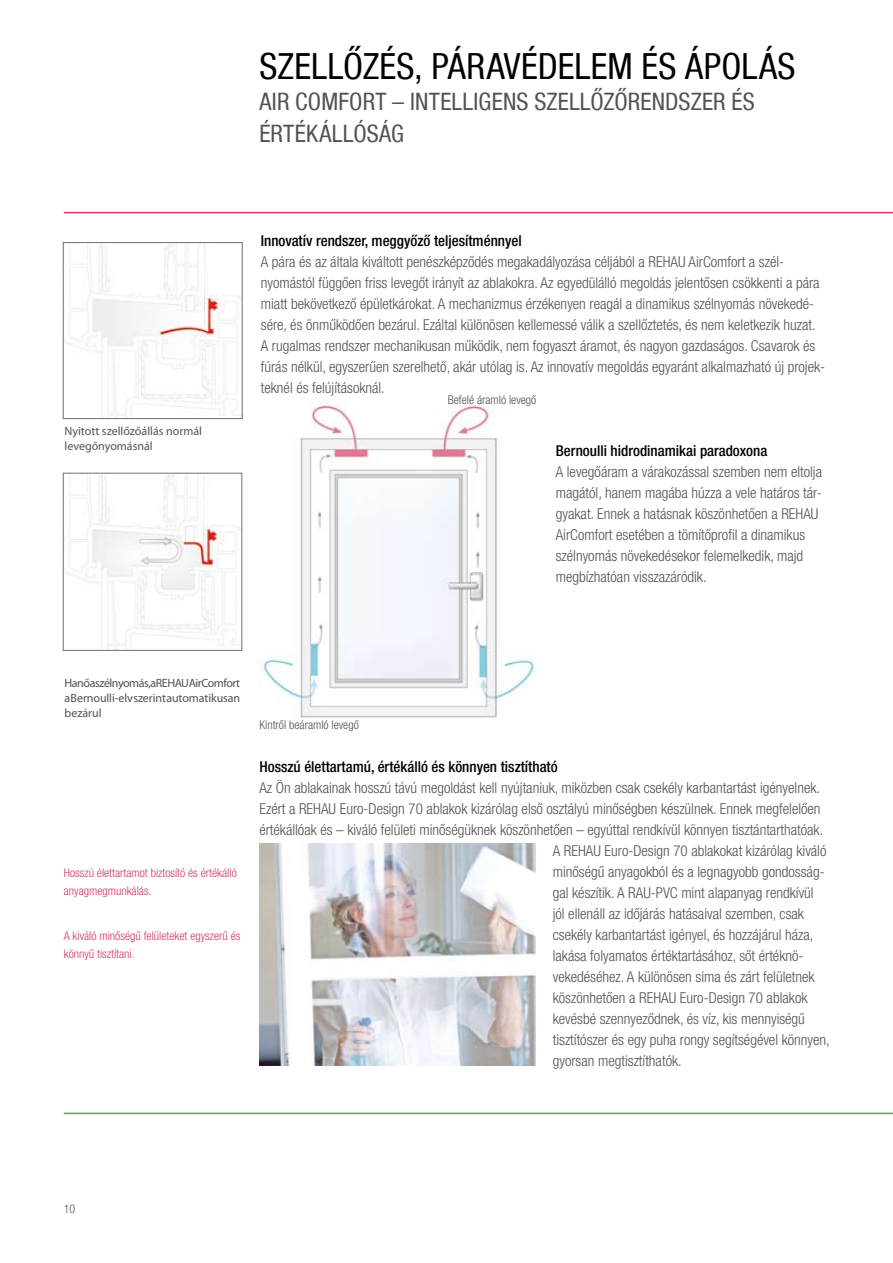
<style>
.page{position:relative;width:893px;height:1263px;background:#fff}
.page>*{position:absolute;margin:0;border:0;box-sizing:border-box;transform-origin:0 0}
.t1{font:condensed 36px "Helvetica Neue LT Com";letter-spacing:.005em;color:#000}
.t2{font:condensed 24px/31.5px "Helvetica Neue LT Com";letter-spacing:.01em;color:#525250}
.t3{font:300 condensed 15px/21px "Helvetica Neue LT Com";color:#525250}
.t4{font:500 condensed 15px "Helvetica Neue LT Com";color:#000}
.t5{font:12px/15px "Myriad Pro";letter-spacing:-.005em;color:#525250}
.t6{font:300 condensed 12px/18px "Helvetica Neue LT Com";color:#d2396d}
.t7{font:300 condensed 12px "Helvetica Neue LT Com";color:#525250}
</style>
<div class="page">
<hr style="left:64px;top:212px;width:829px;height:1px;background:#d2396d">
<hr style="left:64px;top:1113px;width:829px;height:1px;background:#759a5a">
<img style="left:69px;top:244px;width:171px;height:173px">
<div style="left:63px;top:242px;width:179px;height:177px;border:1px solid #6f706f"></div>
<img style="left:70px;top:475px;width:170px;height:173px">
<div style="left:63px;top:473px;width:179px;height:177px;border:1px solid #6f706f"></div>
<img style="left:259px;top:404px;width:277px;height:314px">
<img style="left:260px;top:843px;width:276px;height:222px">
<p class="t5" style="left:65px;top:424px;width:139px">Nyitott szellőzőállás normál levegőnyomásnál</p>
<h1 class="t1" style="left:259px;top:46px;width:538px">SZELLŐZÉS, PÁRAVÉDELEM ÉS ÁPOLÁS</h1>
<h2 class="t2" style="left:259px;top:86px;width:497px">AIR COMFORT – INTELLIGENS SZELLŐZŐRENDSZER ÉS<br>ÉRTÉKÁLLÓSÁG</h2>
<p class="t4" style="left:261px;top:232px;width:262px">Innovatív rendszer, meggyőző teljesítménnyel</p>
<p class="t3" style="left:261px;top:252px;width:566px">A pára és az általa kiváltott penészképződés megakadályozása céljából a REHAU AirComfort a szél&shy;nyomástól függően friss levegőt irányít az ablakokra. Az egyedülálló megoldás jelentősen csökkenti a pára miatt bekövetkező épületkárokat. A mechanizmus érzékenyen reagál a dinamikus szélnyomás növekedé&shy;sére, és önműködően bezárul. Ezáltal különösen kellemessé válik a szellőztetés, és nem keletkezik huzat.<br>A rugalmas rendszer mechanikusan működik, nem fogyaszt áramot, és nagyon gazdaságos. Csavarok és fúrás nélkül, egyszerűen szerelhető, akár utólag is. Az innovatív megoldás egyaránt alkalmazható új projek&shy;teknél és felújításoknál.</p>
<p class="t7" style="left:448px;top:392px;width:90px">Befelé áramló levegő</p>
<p class="t4" style="left:556px;top:442px;width:213px">Bernoulli hidrodinamikai paradoxona</p>
<p class="t3" style="left:556px;top:462px;width:268px">A levegőáram a várakozással szemben nem eltolja magától, hanem magába húzza a vele határos tár&shy;gyakat. Ennek a hatásnak köszönhetően a REHAU AirComfort esetében a tömítőprofil a dinamikus szélnyomás növekedésekor felemelkedik, majd megbízhatóan visszazáródik.</p>
<p class="t5" style="left:65px;top:676px;width:177px;text-align:justify">Ha nő a szélnyomás, a REHAU AirComfort a Bernoulli-elv szerint automatikusan bezárul</p>
<p class="t6" style="left:64px;top:863px;width:175px">Hosszú élettartamot biztosító és értékálló anyagmegmunkálás.</p>
<p class="t6" style="left:64px;top:926px;width:178px">A kiváló minőségű felületeket egyszerű és könnyű tisztítani.</p>
<p class="t7" style="left:259px;top:718px;width:101px">Kintről beáramló levegő</p>
<p class="t4" style="left:259px;top:757px;width:300px">Hosszú élettartamú, értékálló és könnyen tisztítható</p>
<p class="t3" style="left:259px;top:777px;width:565px">Az Ön ablakainak hosszú távú megoldást kell nyújtaniuk, miközben csak csekély karbantartást igényelnek.<br>Ezért a REHAU Euro-Design 70 ablakok kizárólag első osztályú minőségben készülnek. Ennek megfelelően értékállóak és – kiváló felületi minőségüknek köszönhetően – egyúttal rendkívül könnyen tisztántarthatóak.</p>
<p class="t3" style="left:553px;top:840px;width:278px">A REHAU Euro-Design 70 ablakokat kizárólag kiváló minőségű anyagokból és a legnagyobb gondosság&shy;gal készítik. A RAU-PVC mint alapanyag rendkívül<br>jól ellenáll az időjárás hatásaival szemben, csak csekély karbantartást igényel, és hozzájárul háza, lakása folyamatos értéktartásához, sőt értéknö&shy;vekedéséhez. A különösen sima és zárt felületnek köszönhetően a REHAU Euro-Design 70 ablakok kevésbé szennyeződnek, és víz, kis mennyiségű tisztítószer és egy puha rongy segítségével könnyen, gyorsan megtisztíthatók.</p>
<p class="t7" style="left:64px;top:1201px;width:13px">10</p>
</div>
